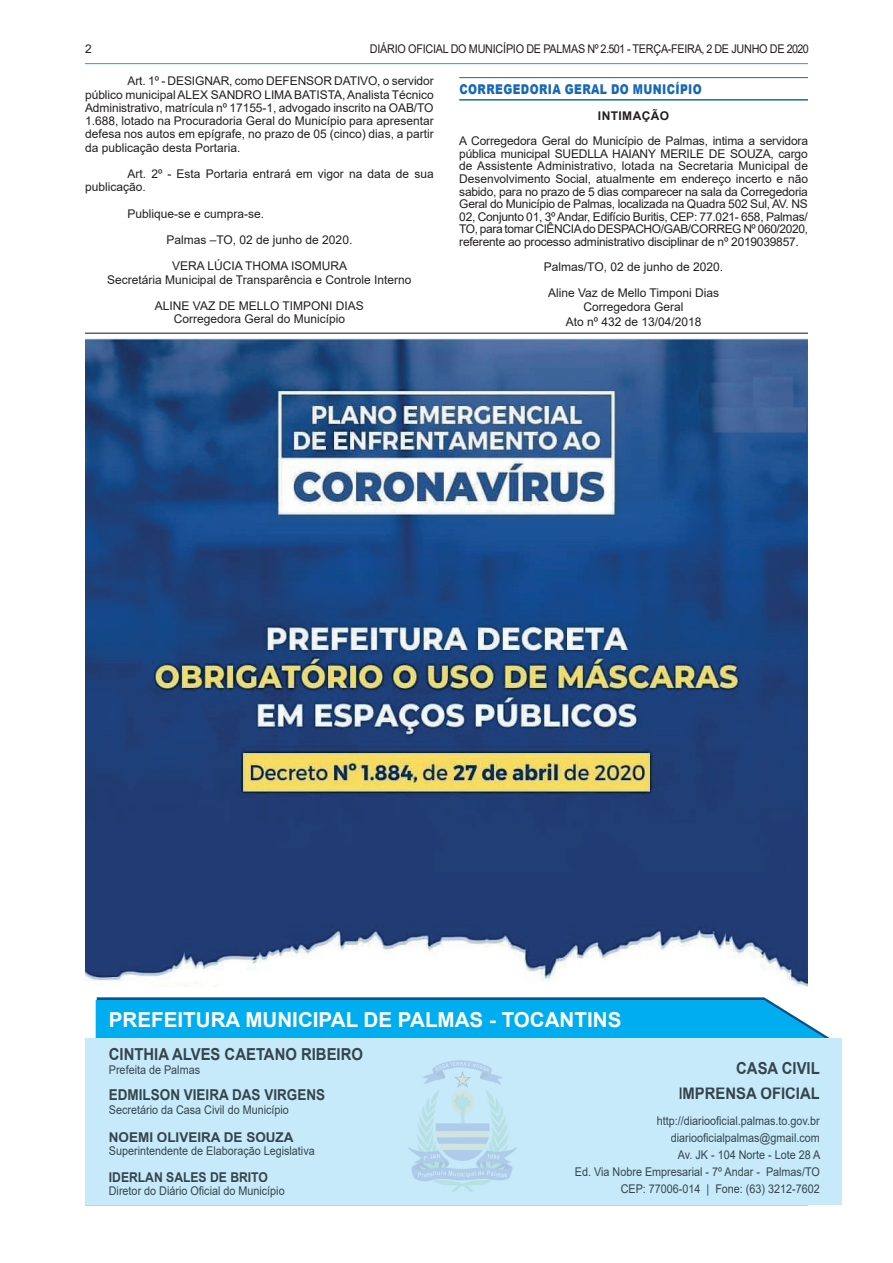
<style>
.page{position:relative;width:893px;height:1263px;background:#fff}
.page>*{position:absolute;margin:0;border:0;box-sizing:border-box;transform-origin:0 0}
.t1{font:700 20.55px "Arial";color:#fff}
.t2{font:700 16.5px/25.7px "Arial";color:#36444b;text-align:right;scale:.9 1}
.t3{font:700 15px "Arial";color:#36444b;scale:.9 1}
.t4{font:900 13.5px "Arial";letter-spacing:.035em;color:#1768b4;scale:.8 1}
.t5{font:700 13.5px "Arial";color:#36444b}
.t6{font:700 13.5px "Arial";color:#36444b;scale:.9 1}
.t7{font:12px/13.2px "Arial";color:#231f20;text-align:center}
.t8{font:12px/17.1px "Arial";color:#36444b;text-align:right;scale:.9 1}
.t9{font:12px "Arial";letter-spacing:-.02em;color:#231f20;scale:.9 1}
.t10{font:700 12px "Arial";letter-spacing:.035em;color:#231f20}
</style>
<div class="page">
<hr style="left:85px;top:63px;width:723px;height:1px;background:#00aeef">
<hr style="left:85px;top:1204px;width:723px;height:1px;background:#00aeef">
<svg style="left:96px;top:997px;width:734px;height:41px;background:#0eace9"></svg>
<div style="left:85px;top:1038px;width:757px;height:166px;background:#c6eafa"></div>
<img style="left:408px;top:1061px;width:108px;height:130px">
<hr style="left:459px;top:77px;width:349px;height:1px;background:#1768b4">
<hr style="left:459px;top:99px;width:349px;height:2px;background:#1768b4">
<hr style="left:85px;top:333px;width:723px;height:1px;background:#231f20">
<img style="left:85px;top:338px;width:723px;height:648px">
<p class="t7" style="left:85px;top:42px;width:8px">2</p>
<p class="t9" style="left:370px;top:40px;width:489px">DIÁRIO OFICIAL DO MUNICÍPIO DE PALMAS Nº 2.501 - TERÇA-FEIRA, 2 DE JUNHO DE 2020</p>
<p class="t7" style="left:85px;top:74px;width:350px;text-align:justify;text-indent:43px">Art. 1º - DESIGNAR, como DEFENSOR DATIVO, o servidor público municipal ALEX SANDRO LIMA BATISTA, Analista Técnico Administrativo, matrícula nº 17155-1, advogado inscrito na OAB/TO 1.688, lotado na Procuradoria Geral do Município para apresentar defesa nos autos em epígrafe, no prazo de 05 (cinco) dias, a partir da publicação desta Portaria.</p>
<p class="t7" style="left:85px;top:167px;width:350px;text-align:left;text-indent:43px">Art. 2º - Esta Portaria entrará em vigor na data de sua publicação.</p>
<p class="t7" style="left:166px;top:200px;width:187px;line-height:26.4px;text-align:left;text-indent:-39px">Publique-se e cumpra-se.<br>Palmas –TO, 02 de junho de 2020.</p>
<p class="t7" style="left:107px;top:259px;width:306px">VERA LÚCIA THOMA ISOMURA<br>Secretária Municipal de Transparência e Controle Interno</p>
<p class="t7" style="left:155px;top:299px;width:210px">ALINE VAZ DE MELLO TIMPONI DIAS<br>Corregedora Geral do Município</p>
<p class="t4" style="left:459px;top:79px;width:305px">CORREGEDORIA GERAL DO MUNICÍPIO</p>
<p class="t10" style="left:598px;top:107px;width:73px">INTIMAÇÃO</p>
<p class="t7" style="left:459px;top:135px;width:350px;line-height:12.6px;text-align:justify">A Corregedora Geral do Município de Palmas, intima a servidora pública municipal SUEDLLA HAIANY MERILE DE SOUZA, cargo de Assistente Administrativo, lotada na Secretaria Municipal de Desenvolvimento Social, atualmente em endereço incerto e não sabido, para no prazo de 5 dias comparecer na sala da Corregedoria Geral do Município de Palmas, localizada na Quadra 502 Sul, AV. NS 02, Conjunto 01, 3º Andar, Edifício Buritis, CEP: 77.021- 658, Palmas/ TO, para tomar CIÊNCIA do DESPACHO/GAB/CORREG Nº 060/2020, referente ao processo administrativo disciplinar de nº 2019039857.</p>
<p class="t7" style="left:544px;top:254px;width:181px;line-height:26.1px">Palmas/TO, 02 de junho de 2020.<br>Aline Vaz de Mello Timponi Dias</p>
<p class="t7" style="left:566px;top:300px;width:137px;line-height:14.1px">Corregedora Geral<br>Ato nº 432 de 13/04/2018</p>
<h1 class="t1" style="left:109px;top:1005px;width:514px">PREFEITURA MUNICIPAL DE PALMAS - TOCANTINS</h1>
<h2 class="t2" style="left:109px;top:1042px;width:284px">CINTHIA ALVES CAETANO RIBEIRO</h2>
<p class="t8" style="left:109px;top:1061px;width:103px">Prefeita de Palmas</p>
<p class="t3" style="left:109px;top:1084px;width:242px">EDMILSON VIEIRA DAS VIRGENS</p>
<p class="t8" style="left:109px;top:1101px;width:202px">Secretário da Casa Civil do Município</p>
<p class="t5" style="left:109px;top:1127px;width:186px">NOEMI OLIVEIRA DE SOUZA</p>
<p class="t8" style="left:109px;top:1142px;width:230px">Superintendente de Elaboração Legislativa</p>
<p class="t6" style="left:109px;top:1167px;width:178px">IDERLAN SALES DE BRITO</p>
<p class="t8" style="left:109px;top:1182px;width:197px">Diretor do Diário Oficial do Município</p>
<h2 class="t2" style="left:678px;top:1055px;width:159px">CASA CIVIL<br>IMPRENSA OFICIAL</h2>
<p class="t8" style="left:575px;top:1112px;width:274px">http://diariooficial.palmas.to.gov.br diariooficialpalmas@gmail.com<br>Av. JK - 104 Norte - Lote 28 A<br>Ed. Via Nobre Empresarial - 7º Andar - Palmas/TO CEP: 77006-014 | Fone: (63) 3212-7602</p>
</div>
